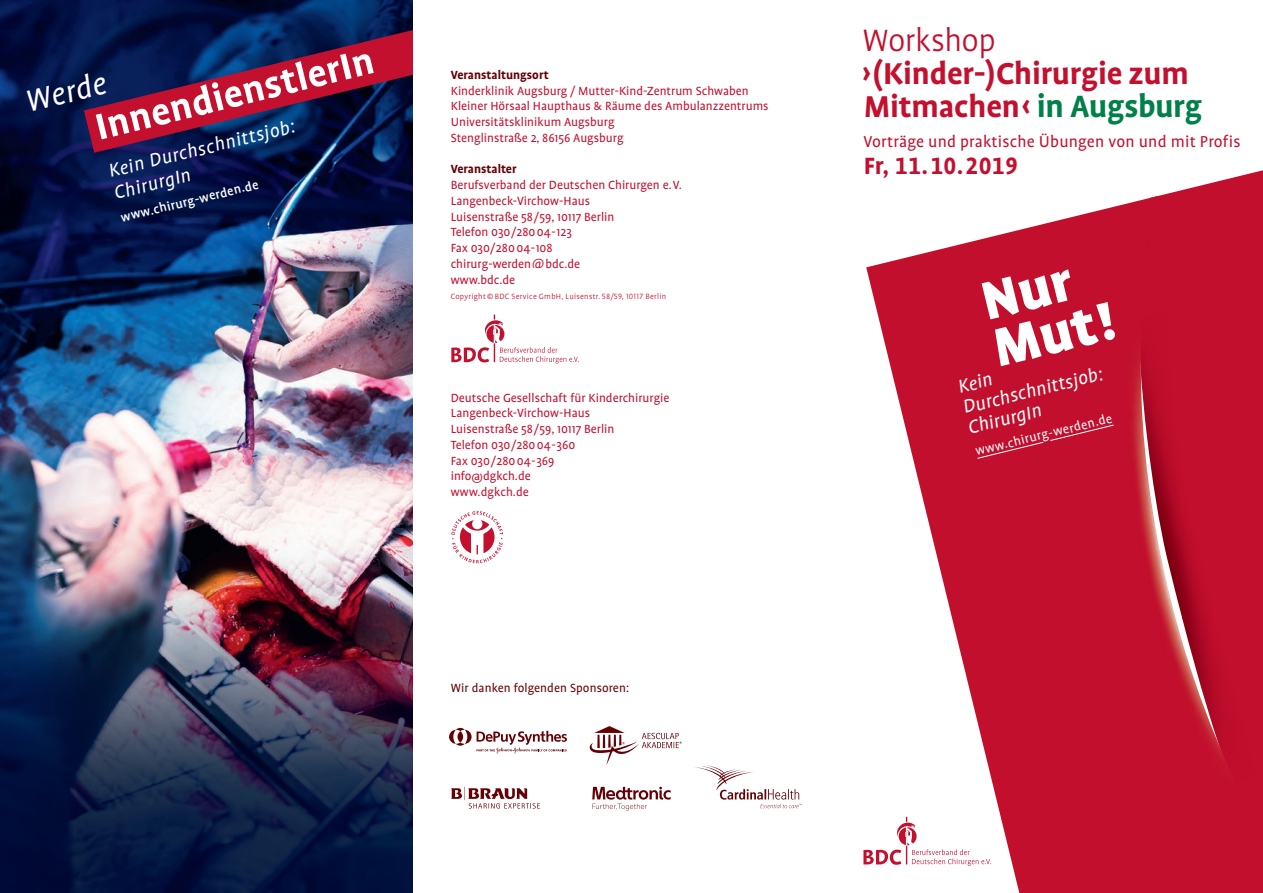
<style>
.page{position:relative;width:1263px;height:893px;background:#fff}
.page>*{position:absolute;margin:0;border:0;box-sizing:border-box;transform-origin:0 0}
.t1{font:900 61.5px "Profile Pro";color:#fff}
.t2{font:700 42px "Profile Pro";color:#fff}
.t3{font:300 35.25px "Profile Pro";letter-spacing:-.015em;color:#c3102e}
.t4{font:700 34.5px/33px "Profile Pro";letter-spacing:-.005em;color:#c3102e}
.t5{font:italic 34.5px "Profile Pro";color:#fff}
.t6{font:700 27px "Profile Pro";color:#c3102e}
.t7{font:italic 21px/22.2px "Profile Pro";color:#fff}
.t8{font:18px "Profile Pro";letter-spacing:.01em;color:#c3102e}
.t9{font:14.25px "Profile Pro";color:#fff}
.t10{font:500 14.25px "Profile Pro";color:#fff}
.pr9rot{font:13.5px "Profile Pro";color:#c3102e}
.pr9rot-2{font:13.5px "Profile Pro";letter-spacing:.005em;color:#660005}
.pr9rot-3{font:700 13.5px "Profile Pro";color:#660005}
.h8drot{font:700 13.5px "Profile Pro";color:#660005}
.pr9rot-4{font:300 8.7px "Profile Pro";letter-spacing:.035em;color:#c3102e}
.s1{font-size:35.25px;color:#018049}
</style>
<div class="page">
<img style="left:1158px;top:170px;width:105px;height:50px">
<div style="left:1143px;top:220px;width:120px;height:202px;background:#c20f2d"></div>
<img style="left:1147px;top:409px;width:116px;height:189px">
<img style="left:1186px;top:598px;width:77px;height:166px">
<div style="left:1159px;top:196px;width:95px;height:82px;background:#c20f2d"></div>
<img style="left:866px;top:196px;width:293px;height:168px">
<img style="left:890px;top:302px;width:253px;height:176px">
<img style="left:918px;top:422px;width:240px;height:167px">
<img style="left:945px;top:540px;width:241px;height:164px">
<img style="left:973px;top:653px;width:254px;height:165px">
<div style="left:1001px;top:764px;width:262px;height:129px;background:#c20f2d"></div>
<img style="left:1194px;top:876px;width:69px;height:17px">
<div style="left:976px;top:424px;width:138px;height:35px;background:#c20f2d"></div>
<svg style="left:863px;top:817px;width:128px;height:49px"></svg>
<svg style="left:451px;top:315px;width:128px;height:49px"></svg>
<img style="left:0;top:0;width:412px;height:893px">
<svg style="left:36px;top:0;width:376px;height:184px"></svg>
<svg style="left:451px;top:511px;width:52px;height:52px"></svg>
<svg style="left:449px;top:727px;width:118px;height:27px"></svg>
<svg style="left:695px;top:765px;width:107px;height:43px"></svg>
<svg style="left:451px;top:787px;width:89px;height:22px"></svg>
<svg style="left:589px;top:726px;width:93px;height:39px"></svg>
<svg style="left:592px;top:787px;width:79px;height:23px"></svg>
<div style="left:982px;top:269px;width:93px;height:51px;background:#c20f2d"></div>
<p class="t2" style="left:90px;top:104px;width:287px;rotate:-14deg">InnendienstlerIn</p>
<p class="t5" style="left:22px;top:84px;width:83px;rotate:-14deg">Werde</p>
<p class="t7" style="left:106px;top:162px;width:193px;rotate:-14deg">Kein Durchschnittsjob:<br>ChirurgIn</p>
<p class="t10" style="left:119px;top:210px;width:142px;rotate:-14deg">www.chirurg-werden.de</p>
<p class="pr9rot-3" style="left:451px;top:67px;width:99px">Veranstaltungsort</p>
<p class="pr9rot" style="left:451px;top:83px;width:300px">Kinderklinik Augsburg / Mutter-Kind-Zentrum Schwaben</p>
<p class="pr9rot" style="left:451px;top:99px;width:319px">Kleiner Hörsaal Haupthaus &amp; Räume des Ambulanzzentrums</p>
<p class="pr9rot" style="left:451px;top:114px;width:165px">Universitätsklinikum Augsburg</p>
<p class="pr9rot" style="left:451px;top:130px;width:174px">Stenglinstraße 2, 86156 Augsburg</p>
<p class="h8drot" style="left:451px;top:161px;width:67px">Veranstalter</p>
<p class="pr9rot" style="left:451px;top:177px;width:233px">Berufsverband der Deutschen Chirurgen e. V.</p>
<p class="pr9rot" style="left:451px;top:193px;width:141px">Langenbeck-Virchow-Haus</p>
<p class="pr9rot" style="left:451px;top:209px;width:165px">Luisenstraße 58 / 59, 10117 Berlin</p>
<p class="pr9rot" style="left:451px;top:225px;width:123px">Telefon 030 /280 04 - 123</p>
<p class="pr9rot" style="left:451px;top:240px;width:103px">Fax 030 /280 04 - 108</p>
<p class="pr9rot" style="left:451px;top:256px;width:131px">chirurg-werden @ bdc.de</p>
<p class="pr9rot" style="left:451px;top:272px;width:66px">www.bdc.de</p>
<p class="pr9rot-4" style="left:451px;top:292px;width:217px">Copyright © BDC Service GmbH, Luisenstr. 58/59, 10117 Berlin</p>
<p class="pr9rot" style="left:451px;top:390px;width:220px">Deutsche Gesellschaft für Kinderchirurgie</p>
<p class="pr9rot" style="left:451px;top:406px;width:141px">Langenbeck-Virchow-Haus</p>
<p class="pr9rot" style="left:451px;top:422px;width:165px">Luisenstraße 58 / 59, 10117 Berlin</p>
<p class="pr9rot" style="left:451px;top:437px;width:126px">Telefon 030 /280 04 - 360</p>
<p class="pr9rot" style="left:451px;top:453px;width:105px">Fax 030 /280 04 - 369</p>
<p class="pr9rot" style="left:451px;top:469px;width:81px">info@dgkch.de</p>
<p class="pr9rot" style="left:451px;top:485px;width:80px">www.dgkch.de</p>
<p class="pr9rot-2" style="left:451px;top:680px;width:180px">Wir danken folgenden Sponsoren:</p>
<p class="t3" style="left:862px;top:22px;width:135px">Workshop</p>
<p class="t4" style="left:862px;top:58px;width:341px">› (Kinder-) Chirurgie zum<br>Mitmachen ‹ <span class="s1">in Augsburg</span></p>
<p class="t8" style="left:863px;top:131px;width:379px">Vorträge und praktische Übungen von und mit Profis</p>
<p class="t6" style="left:864px;top:149px;width:156px">Fr, 11. 10. 2019</p>
<p class="t1" style="left:984px;top:312px;width:125px;rotate:-14deg">Mut !</p>
<p class="t7" style="left:956px;top:377px;width:36px;rotate:-14deg">Kein</p>
<p class="t7" style="left:961px;top:398px;width:145px;rotate:-14deg">Durchschnittsjob:</p>
<p class="t7" style="left:966px;top:418px;width:77px;rotate:-14deg">ChirurgIn</p>
<p class="t9" style="left:974px;top:444px;width:142px;rotate:-14deg">www.chirurg-werden.de</p>
</div>
